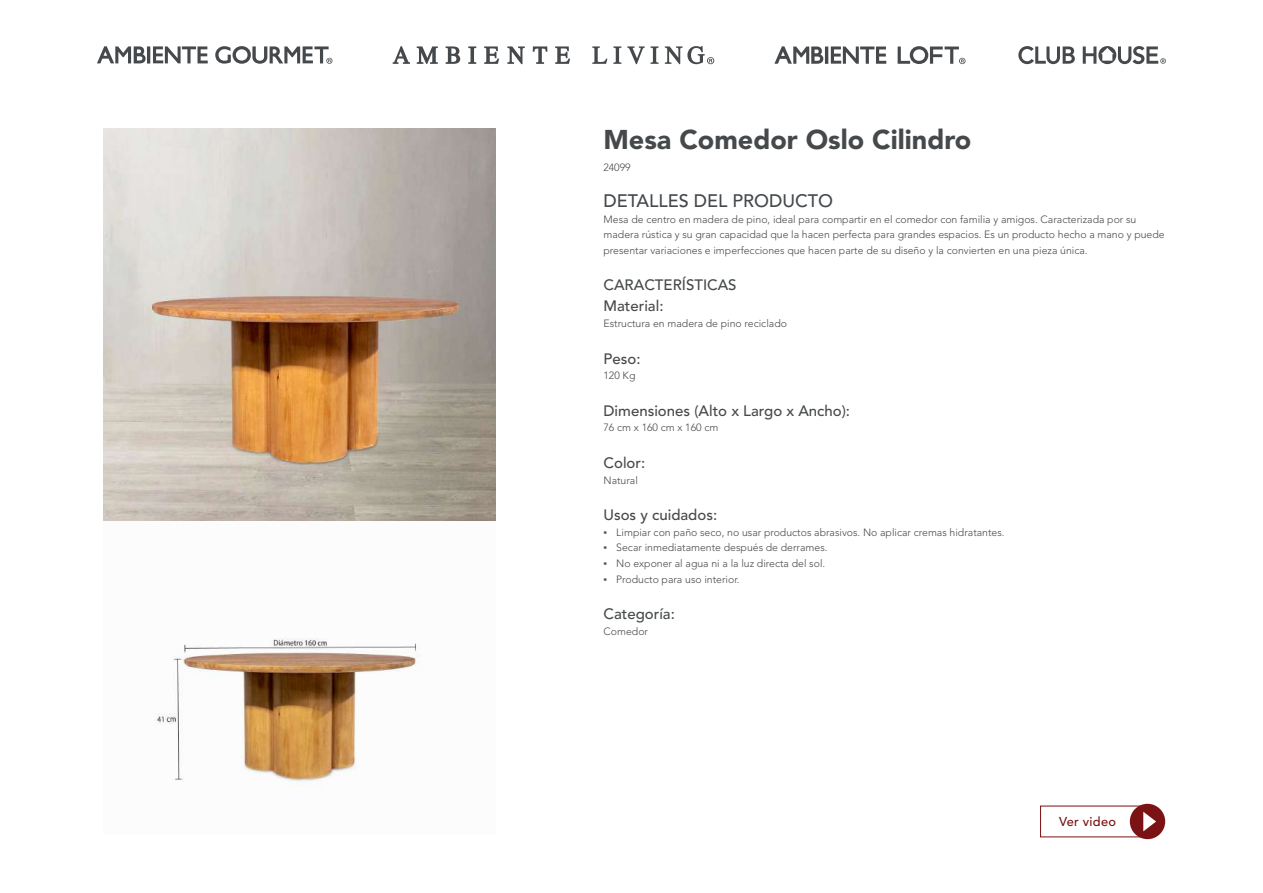
<style>
.page{position:relative;width:1263px;height:893px;background:#fff}
.page>*{position:absolute;margin:0;border:0;box-sizing:border-box;transform-origin:0 0}
.t1{font:900 27px "Avenir LT Std";color:#46494b}
.t2{font:500 18px "Avenir LT Std";color:#46494b}
.t3{font:500 15px/21px "Avenir LT Std";color:#46494b}
.t4{font:500 12.75px "Avenir LT Std";letter-spacing:.02em;color:#7b1214}
.t5{font:300 10.5px/15.6px "Avenir LT Std";color:#46494b}
.s1{font-family:"Times New Roman";font-weight:400}
</style>
<div class="page">
<img style="left:156px;top:638px;width:263px;height:145px">
<svg style="left:97px;top:46px;width:49px;height:17px"></svg>
<hr style="left:147px;top:46px;width:3px;height:18px;background:#46494b">
<svg style="left:153px;top:46px;width:55px;height:17px"></svg>
<svg style="left:215px;top:46px;width:117px;height:18px"></svg>
<svg style="left:592px;top:46px;width:15px;height:18px"></svg>
<svg style="left:613px;top:46px;width:8px;height:18px"></svg>
<svg style="left:627px;top:46px;width:31px;height:18px"></svg>
<svg style="left:468px;top:46px;width:8px;height:18px"></svg>
<svg style="left:446px;top:46px;width:14px;height:18px"></svg>
<svg style="left:555px;top:46px;width:15px;height:18px"></svg>
<svg style="left:417px;top:46px;width:21px;height:18px"></svg>
<svg style="left:393px;top:46px;width:17px;height:18px"></svg>
<svg style="left:484px;top:46px;width:15px;height:18px"></svg>
<svg style="left:533px;top:46px;width:14px;height:18px"></svg>
<svg style="left:507px;top:46px;width:18px;height:18px"></svg>
<svg style="left:665px;top:46px;width:49px;height:18px"></svg>
<svg style="left:774px;top:46px;width:49px;height:18px"></svg>
<hr style="left:825px;top:47px;width:3px;height:17px;background:#46494b">
<svg style="left:831px;top:46px;width:55px;height:18px"></svg>
<svg style="left:898px;top:46px;width:67px;height:18px"></svg>
<svg style="left:1018px;top:46px;width:57px;height:18px"></svg>
<svg style="left:1083px;top:46px;width:83px;height:18px"></svg>
<div style="left:1130px;top:804px;width:35px;height:35px;background:#7b1214;border-radius:50%"></div>
<svg style="left:1143px;top:812px;width:13px;height:19px"></svg>
<img style="left:104px;top:128px;width:392px;height:393px">
<h1 class="t1" style="left:603px;top:123px;width:369px">Mesa Comedor Oslo Cilindro</h1>
<p class="t5" style="left:603px;top:160px;width:29px">24099</p>
<h2 class="t2" style="left:603px;top:190px;width:231px">DETALLES DEL PRODUCTO</h2>
<p class="t5" style="left:603px;top:211px;width:563px">Mesa de centro en madera de pino, ideal para compartir en el comedor con familia y amigos. Caracterizada por su madera rústica y su gran capacidad que la hacen perfecta para grandes espacios. Es un producto hecho a mano y puede presentar variaciones e imperfecciones que hacen parte de su diseño y la convierten en una pieza única.</p>
<h3 class="t3" style="left:603px;top:275px;width:135px">CARACTERÍSTICAS<br>Material:</h3>
<p class="t5" style="left:603px;top:316px;width:185px">Estructura en madera de pino reciclado</p>
<h3 class="t3" style="left:603px;top:348px;width:38px">Peso:</h3>
<p class="t5" style="left:603px;top:368px;width:33px">120 Kg</p>
<h3 class="t3" style="left:603px;top:400px;width:248px">Dimensiones (Alto x Largo x Ancho):</h3>
<p class="t5" style="left:603px;top:420px;width:116px">76 cm x 160 cm x 160 cm</p>
<h3 class="t3" style="left:603px;top:453px;width:43px">Color:</h3>
<p class="t5" style="left:603px;top:472px;width:36px">Natural</p>
<h3 class="t3" style="left:603px;top:505px;width:115px">Usos y cuidados:</h3>
<p class="t5" style="left:603px;top:524px;width:403px"><span class="s1">▪</span> Limpiar con paño seco, no usar productos abrasivos. No aplicar cremas hidratantes.</p>
<p class="t5" style="left:603px;top:540px;width:226px"><span class="s1">▪</span> Secar inmediatamente después de derrames.</p>
<p class="t5" style="left:603px;top:556px;width:223px"><span class="s1">▪</span> No exponer al agua ni a la luz directa del sol.</p>
<p class="t5" style="left:603px;top:571px;width:138px"><span class="s1">▪</span> Producto para uso interior.</p>
<h3 class="t3" style="left:603px;top:604px;width:73px">Categoría:</h3>
<p class="t5" style="left:603px;top:623px;width:46px">Comedor</p>
<p class="t4" style="left:1059px;top:814px;width:58px">Ver video</p>
</div>
